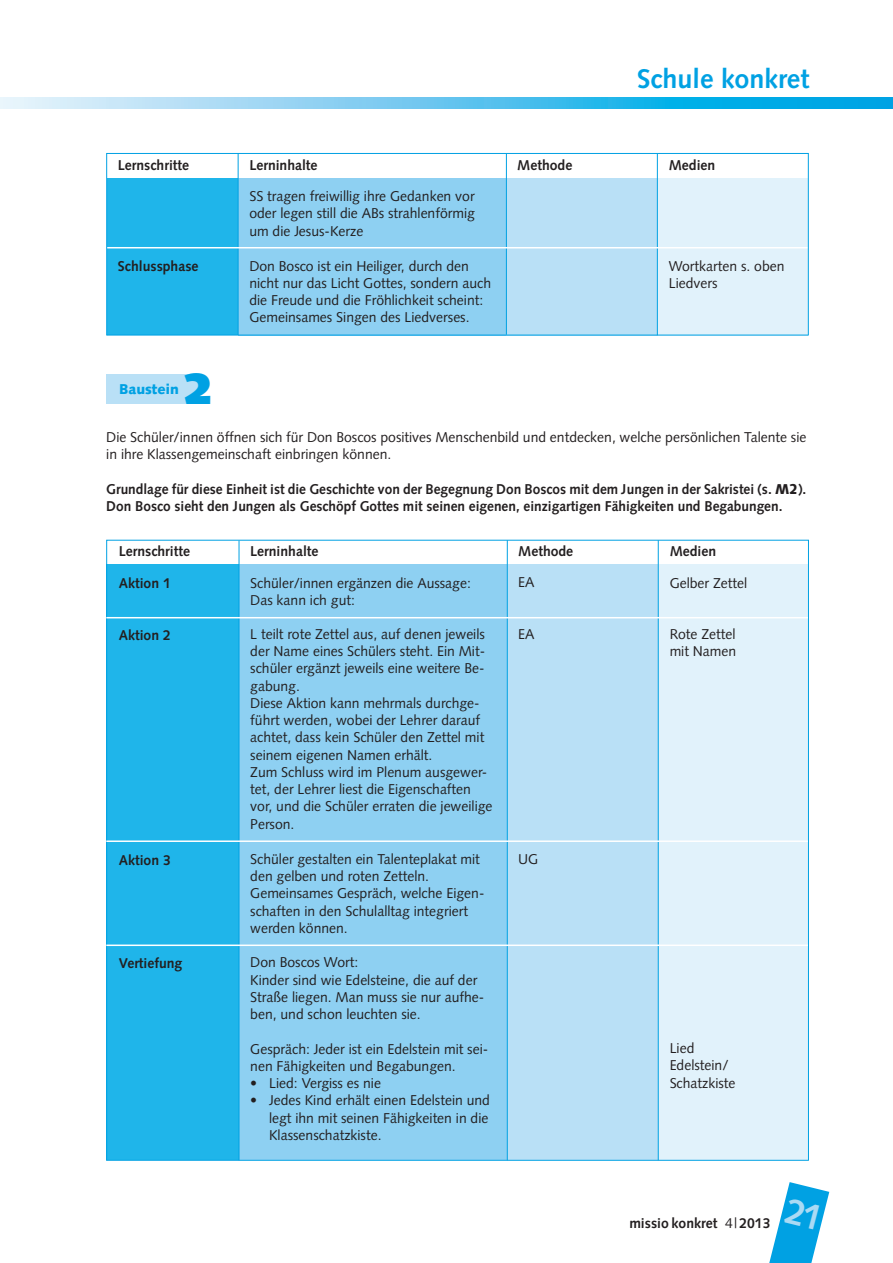
<style>
.page{position:relative;width:893px;height:1263px;background:#fff}
.page>*{position:absolute;margin:0;border:0;box-sizing:border-box;transform-origin:0 0}
.t1{font:900 43.5px "Syntax";color:#00a1e3}
.t2{font:700 27px "Syntax";color:#00a1e3}
.t3{font:14.25px/17.2px "Syntax";color:#231f20}
.t4{font:700 14.25px/17.2px "Syntax";color:#231f20;scale:.96 1}
.t5{font:700 14.25px "Syntax";color:#231f20}
.t6{font:900 14.25px "Syntax";color:#00a1e3}
.s1{font-weight:900}
.s2{font-weight:400}
</style>
<div class="page">
<svg style="left:0;top:98px;width:893px;height:10px"></svg>
<div style="left:107px;top:178px;width:131px;height:157px;background:#1fb5ea"></div>
<div style="left:506px;top:178px;width:151px;height:157px;background:#b9e0f6"></div>
<div style="left:657px;top:178px;width:151px;height:157px;background:#e1f2fb"></div>
<div style="left:238px;top:178px;width:268px;height:157px;background:#8ed0f2"></div>
<hr style="left:506px;top:154px;width:1px;height:181px;background:#00a1e3">
<hr style="left:238px;top:153px;width:1px;height:182px;background:#00a1e3">
<hr style="left:657px;top:154px;width:1px;height:181px;background:#00a1e3">
<hr style="left:107px;top:247px;width:701px;height:1px;background:#fff">
<div style="left:106px;top:565px;width:133px;height:595px;background:#1fb5ea"></div>
<div style="left:507px;top:565px;width:151px;height:595px;background:#b9e0f6"></div>
<div style="left:658px;top:565px;width:150px;height:595px;background:#e1f2fb"></div>
<div style="left:239px;top:565px;width:268px;height:595px;background:#8ed0f2"></div>
<hr style="left:507px;top:540px;width:1px;height:620px;background:#00a1e3">
<hr style="left:239px;top:540px;width:1px;height:620px;background:#00a1e3">
<hr style="left:658px;top:540px;width:1px;height:620px;background:#00a1e3">
<hr style="left:106px;top:840px;width:702px;height:2px;background:#fff">
<hr style="left:106px;top:944px;width:702px;height:2px;background:#fff">
<hr style="left:106px;top:617px;width:702px;height:1px;background:#fff">
<div style="left:106px;top:153px;width:703px;height:183px;border:1px solid #00a1e3"></div>
<div style="left:106px;top:374px;width:94px;height:30px;background:#b9e0f6"></div>
<hr style="left:106px;top:1160px;width:703px;height:1px;background:#00a1e3">
<svg style="left:769px;top:1182px;width:60px;height:81px"></svg>
<h2 class="t2" style="left:637px;top:68px;width:174px">Schule konkret</h2>
<p class="t5" style="left:118px;top:159px;width:73px">Lernschritte</p>
<p class="t5" style="left:249px;top:159px;width:70px">Lerninhalte</p>
<p class="t5" style="left:517px;top:159px;width:57px">Methode</p>
<p class="t5" style="left:669px;top:159px;width:48px">Medien</p>
<p class="t3" style="left:249px;top:189px;width:227px;text-align:justify">SS tragen freiwillig ihre Gedanken vor oder legen still die ABs strahlenförmig um die Jesus-Kerze</p>
<p class="t3" style="left:669px;top:258px;width:117px">Wortkarten s. oben<br>Liedvers</p>
<p class="t5" style="left:118px;top:260px;width:82px">Schlussphase</p>
<p class="t3" style="left:249px;top:258px;width:243px">Don Bosco ist ein Heiliger, durch den nicht nur das Licht Gottes, sondern auch die Freude und die Fröhlichkeit scheint:<br>Gemeinsames Singen des Liedverses.</p>
<p class="t6" style="left:119px;top:383px;width:61px">Baustein</p>
<h1 class="t1" style="left:184px;top:371px;width:31px">2</h1>
<p class="t3" style="left:106px;top:430px;width:702px">Die Schüler/innen öffnen sich für Don Boscos positives Menschenbild und entdecken, welche persönlichen Talente sie in ihre Klassengemeinschaft einbringen können.</p>
<p class="t4" style="left:106px;top:481px;width:731px">Grundlage für diese Einheit ist die Geschichte von der Begegnung Don Boscos mit dem Jungen in der Sakristei (s. <span class="s1">M2</span>).<br>Don Bosco sieht den Jungen als Geschöpf Gottes mit seinen eigenen, einzigartigen Fähigkeiten und Begabungen.</p>
<p class="t5" style="left:119px;top:545px;width:73px">Lernschritte</p>
<p class="t5" style="left:250px;top:545px;width:70px">Lerninhalte</p>
<p class="t5" style="left:518px;top:545px;width:57px">Methode</p>
<p class="t5" style="left:670px;top:545px;width:48px">Medien</p>
<p class="t3" style="left:250px;top:575px;width:222px">Schüler/innen ergänzen die Aussage:<br>Das kann ich gut:</p>
<p class="t5" style="left:119px;top:578px;width:53px">Aktion 1</p>
<p class="t3" style="left:518px;top:575px;width:18px">EA</p>
<p class="t3" style="left:670px;top:575px;width:79px">Gelber Zettel</p>
<p class="t3" style="left:250px;top:626px;width:244px">L teilt rote Zettel aus, auf denen jeweils der Name eines Schülers steht. Ein Mit&shy;schüler ergänzt jeweils eine weitere Be&shy;gabung.<br>Diese Aktion kann mehrmals durchge&shy;führt werden, wobei der Lehrer darauf achtet, dass kein Schüler den Zettel mit seinem eigenen Namen erhält.<br>Zum Schluss wird im Plenum ausgewer&shy;tet, der Lehrer liest die Eigenschaften vor, und die Schüler erraten die jeweilige Person.</p>
<p class="t3" style="left:670px;top:627px;width:68px">Rote Zettel mit Namen</p>
<p class="t5" style="left:119px;top:629px;width:53px">Aktion 2</p>
<p class="t3" style="left:518px;top:626px;width:18px">EA</p>
<p class="t5" style="left:119px;top:854px;width:53px">Aktion 3</p>
<p class="t5" style="left:119px;top:957px;width:65px">Vertiefung</p>
<p class="t3" style="left:250px;top:852px;width:236px">Schüler gestalten ein Talenteplakat mit den gelben und roten Zetteln.<br>Gemeinsames Gespräch, welche Eigen&shy;schaften in den Schulalltag integriert werden können.</p>
<p class="t3" style="left:250px;top:955px;width:236px">Don Boscos Wort:<br>Kinder sind wie Edelsteine, die auf der<br>Straße liegen. Man muss sie nur aufhe&shy;ben, und schon leuchten sie.</p>
<p class="t3" style="left:250px;top:1041px;width:239px">Gespräch: Jeder ist ein Edelstein mit sei&shy;nen Fähigkeiten und Begabungen.</p>
<p class="t3" style="left:250px;top:1076px;width:132px">• Lied: Vergiss es nie</p>
<p class="t3" style="left:269px;top:1093px;width:222px;text-align:justify;text-indent:-19px">• Jedes Kind erhält einen Edelstein und legt ihn mit seinen Fähigkeiten in die Klassenschatzkiste.</p>
<p class="t3" style="left:518px;top:851px;width:22px">UG</p>
<p class="t3" style="left:670px;top:1041px;width:67px">Lied<br>Edelstein/<br>Schatzkiste</p>
<p class="t5" style="left:629px;top:1218px;width:143px">missio konkret <span class="s2">4|</span> 2013</p>
</div>
